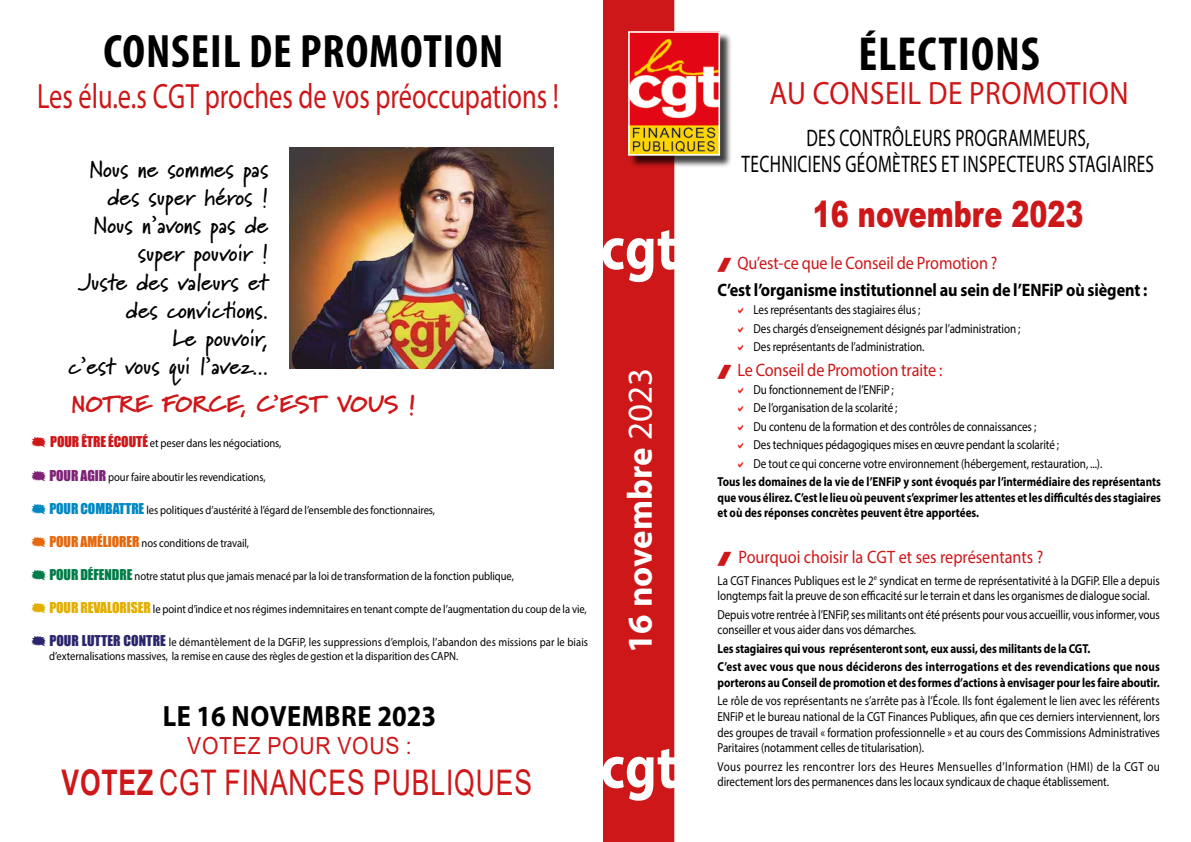
<style>
.page{position:relative;width:1191px;height:842px;background:#fff}
.page>*{position:absolute;margin:0;border:0;box-sizing:border-box;transform-origin:0 0}
.t1{font:700 62.1px "Myriad Pro";color:#fff;scale:.87 1}
.t2{font:700 condensed 48px "Myriad Pro";letter-spacing:.02em;color:#000}
.t3{font:700 condensed 47px "Myriad Pro";letter-spacing:.02em;color:#000}
.t4{font:900 36px "Arial";color:#cd1719;scale:.75 1}
.t5{font:35.3px "Myriad Pro";color:#cd1719;scale:.75 1}
.t6{font:35.3px "Arial";letter-spacing:.035em;color:#cd1719;scale:.75 1}
.t7{font:700 35px "Myriad Pro";color:#fff}
.t8{font:32.4px "Myriad Pro";letter-spacing:.02em;color:#cd1719;scale:.9 1}
.t9{font:700 29.4px "Myriad Pro";letter-spacing:.02em;color:#000;scale:.9 1}
.t10{font:24px/26px "Myriad Pro";letter-spacing:.02em;color:#000;text-align:center;scale:.72 1}
.t11{font:700 23.5px/28.2px "Marydale";color:#000;text-align:right}
.t12{font:900 23.5px "Marydale";letter-spacing:.01em;color:#cd1719}
.t13{font:23.5px "Arial";letter-spacing:.035em;color:#cd1719;scale:.9 1}
.t14{font:18px "Myriad Pro";letter-spacing:-.005em;color:#cd1719;scale:.9 1}
.t15{font:700 18px "Myriad Pro";letter-spacing:-.005em;color:#000;scale:.9 1}
.t16{font:13px/18.4px "Myriad Pro";letter-spacing:-.005em;color:#000;scale:.85 1}
.t17{font:700 13px/15.6px "Myriad Pro";letter-spacing:-.005em;color:#000;text-align:justify;scale:.85 1}
.t18{font:11.8px/14.1px "Myriad Pro";letter-spacing:-.005em;color:#000;scale:.9 1}
.s1{font-family:"Impact";font-size:13.7px;color:#cd1719}
.s2{font-family:"Impact";font-size:13.7px;color:#7f2276}
.s3{font-family:"Impact";font-size:13.7px;color:#0088c2}
.s4{font-family:"Impact";font-size:13.7px;color:#e4680d}
.s5{font-family:"Impact";font-size:13.7px;color:#007c47}
.s6{font-family:"Impact";font-size:13.7px;color:#e2af00}
.s7{font-family:"Impact";font-size:13.7px;color:#2a266c}
.s8{font-weight:400}
.s9{font-weight:700}
</style>
<div class="page">
<div style="left:603px;top:0;width:72px;height:842px;background:#cd1719"></div>
<div style="left:629px;top:33px;width:103px;height:135px;background:#000;opacity:.75"></div>
<img style="left:631px;top:34px;width:86px;height:119px">
<div style="left:628px;top:31px;width:92px;height:125px;border:2px solid #fff"></div>
<img style="left:289px;top:147px;width:264px;height:221px">
<h3 class="t3" style="left:103px;top:22px;width:401px">CONSEIL DE PROMOTION</h3>
<h3 class="t5" style="left:37px;top:75px;width:697px">Les élu.e.s CGT proches de vos préoccupations !</h3>
<h3 class="t11" style="left:69px;top:154px;width:201px">Nous ne sommes pas des super héros !<br>Nous n’avons pas de super pouvoir !<br>Juste des valeurs et des convictions.<br>Le pouvoir,<br>c’est vous qui l’avez...</h3>
<h3 class="t12" style="left:71px;top:390px;width:346px">NOTRE FORCE, C’EST VOUS !</h3>
<p class="t18" style="left:50px;top:436px;width:258px"><span class="s1">POUR ÊTRE ÉCOUTÉ</span> et peser dans les négociations,</p>
<p class="t18" style="left:49px;top:469px;width:242px"><span class="s2">POUR AGIR</span> pour faire aboutir les revendications,</p>
<p class="t18" style="left:49px;top:502px;width:430px"><span class="s3">POUR COMBATTRE</span> les politiques d’austérité à l’égard de l’ensemble des fonctionnaires,</p>
<p class="t18" style="left:49px;top:536px;width:223px"><span class="s4">POUR AMÉLIORER</span> nos conditions de travail,</p>
<p class="t18" style="left:49px;top:569px;width:518px"><span class="s5">POUR DÉFENDRE</span> notre statut plus que jamais menacé par la loi de transformation de la fonction publique,</p>
<p class="t18" style="left:49px;top:602px;width:598px"><span class="s6">POUR REVALORISER</span> le point d’indice et nos régimes indemnitaires en tenant compte de l’augmentation du coup de la vie,</p>
<p class="t18" style="left:49px;top:635px;width:600px"><span class="s7">POUR LUTTER CONTRE</span> le démantèlement de la DGFiP, les suppressions d’emplois, l’abandon des missions par le biais d’externalisations massives, la remise en cause des règles de gestion et la disparition des CAPN.</p>
<h1 class="t1" style="left:600px;top:208px;width:89px">cgt</h1>
<h3 class="t7" style="left:617px;top:653px;width:286px;rotate:-90deg">16 novembre <span class="s8">2023</span></h3>
<h3 class="t9" style="left:163px;top:696px;width:305px">LE 16 NOVEMBRE 2023</h3>
<h3 class="t13" style="left:187px;top:729px;width:251px">VOTEZ POUR VOUS :</h3>
<h3 class="t6" style="left:61px;top:758px;width:629px"><span class="s9">VOTEZ</span> CGT FINANCES PUBLIQUES</h3>
<h1 class="t1" style="left:600px;top:726px;width:89px">cgt</h1>
<h2 class="t2" style="left:858px;top:24px;width:183px">ÉLECTIONS</h2>
<h3 class="t8" style="left:769px;top:73px;width:401px">AU CONSEIL DE PROMOTION</h3>
<h3 class="t10" style="left:741px;top:124px;width:574px">DES CONTRÔLEURS PROGRAMMEURS,<br>TECHNICIENS GÉOMÈTRES ET INSPECTEURS STAGIAIRES</h3>
<h3 class="t4" style="left:813px;top:188px;width:362px">16 novembre 2023</h3>
<h3 class="t14" style="left:737px;top:251px;width:290px">Qu’est-ce que le Conseil de Promotion ?</h3>
<h3 class="t15" style="left:717px;top:278px;width:479px">C’est l’organisme institutionnel au sein de l’ENFiP où siègent :</h3>
<p class="t16" style="left:753px;top:300px;width:315px">Les représentants des stagiaires élus ;<br>Des chargés d’enseignement désignés par l’administration ;<br>Des représentants de l’administration.</p>
<h3 class="t14" style="left:737px;top:358px;width:229px">Le Conseil de Promotion traite :</h3>
<p class="t16" style="left:753px;top:380px;width:412px">Du fonctionnement de l’ENFiP ;<br>De l’organisation de la scolarité ;<br>Du contenu de la formation et des contrôles de connaissances ;<br>Des techniques pédagogiques mises en œuvre pendant la scolarité ;<br>De tout ce qui concerne votre environnement (hébergement, restauration, ...).</p>
<p class="t17" style="left:717px;top:473px;width:523px">Tous les domaines de la vie de l’ENFiP y sont évoqués par l’intermédiaire des représentants que vous élirez. C’est le lieu où peuvent s’exprimer les attentes et les difficultés des stagiaires et où des réponses concrètes peuvent être apportées.</p>
<h3 class="t14" style="left:738px;top:546px;width:340px">Pourquoi choisir la CGT et ses représentants ?</h3>
<p class="t16" style="left:717px;top:572px;width:522px;line-height:15.6px">La CGT Finances Publiques est le 2<sup>e</sup> syndicat en terme de représentativité à la DGFiP. Elle a depuis longtemps fait la preuve de son efficacité sur le terrain et dans les organismes de dialogue social.</p>
<p class="t16" style="left:717px;top:606px;width:522px;line-height:15.6px">Depuis votre rentrée à l’ENFiP, ses militants ont été présents pour vous accueillir, vous informer, vous conseiller et vous aider dans vos démarches.</p>
<p class="t17" style="left:717px;top:639px;width:522px;line-height:18.4px">Les stagiaires qui vous représenteront sont, eux aussi, des militants de la CGT.<br>C’est avec vous que nous déciderons des interrogations et des revendications que nous</p>
<p class="t17" style="left:717px;top:674px;width:522px">porterons au Conseil de promotion et des formes d’actions à envisager pour les faire aboutir.</p>
<p class="t16" style="left:717px;top:693px;width:522px;line-height:15.6px;text-align:justify">Le rôle de vos représentants ne s’arrête pas à l’École. Ils font également le lien avec les référents ENFiP et le bureau national de la CGT Finances Publiques, afin que ces derniers interviennent, lors des groupes de travail « formation professionnelle » et au cours des Commissions Administratives Paritaires (notamment celles de titularisation).</p>
<p class="t16" style="left:717px;top:758px;width:522px;line-height:15.6px">Vous pourrez les rencontrer lors des Heures Mensuelles d’Information (HMI) de la CGT ou directement lors des permanences dans les locaux syndicaux de chaque établissement.</p>
</div>
